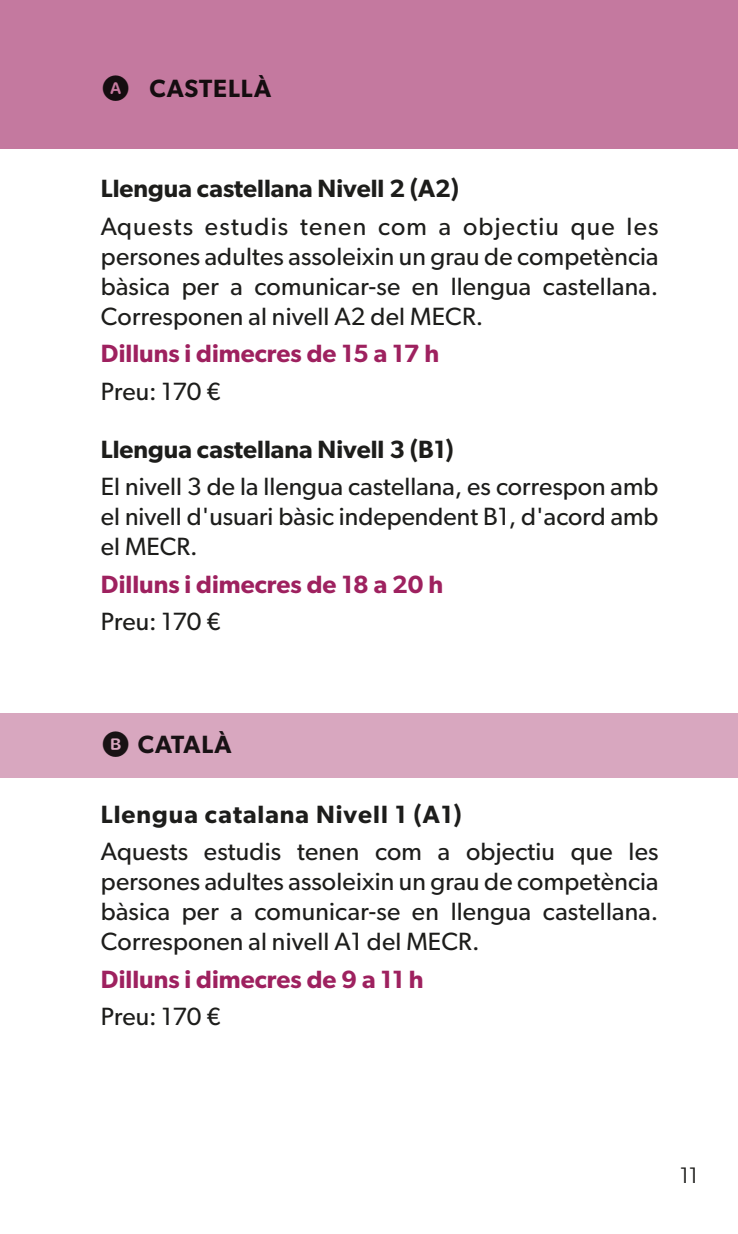
<style>
.page{position:relative;width:738px;height:1234px;background:#fff}
.page>*{position:absolute;margin:0;border:0;box-sizing:border-box;transform-origin:0 0}
.t1{font:25px/30px "Gibson";letter-spacing:.01em;color:#1d1d1b;text-align:justify}
.t2{font:600 25px "Gibson";color:#9e215f}
.t3{font:600 25px "Gibson";color:#1d1d1b}
.t4{font:600 25px "Gibson";letter-spacing:.04em;color:#1d1d1b}
.t5{font:22.5px "Gibson";color:#1d1d1b}
</style>
<div class="page">
<div style="left:0;top:0;width:737px;height:149px;background:#c4799f"></div>
<div style="left:0;top:712px;width:737px;height:65px;background:#d8a7bf"></div>
<p class="t4" style="left:149px;top:74px;width:123px">CASTELLÀ</p>
<p class="t3" style="left:101px;top:174px;width:359px">Llengua castellana Nivell 2 (A2)</p>
<p class="t1" style="left:101px;top:211px;width:558px">Aquests estudis tenen com a objectiu que les persones adultes assoleixin un grau de competència bàsica per a comunicar-se en llengua castellana.<br>Corresponen al nivell A2 del MECR.</p>
<p class="t2" style="left:101px;top:339px;width:339px">Dilluns i dimecres de 15 a 17 h</p>
<p class="t1" style="left:101px;top:376px;width:121px">Preu: 170 €</p>
<p class="t3" style="left:101px;top:434px;width:354px">Llengua castellana Nivell 3 (B1)</p>
<p class="t1" style="left:101px;top:471px;width:558px">El nivell 3 de la llengua castellana, es correspon amb el nivell d'usuari bàsic independent B1, d'acord amb el MECR.</p>
<p class="t2" style="left:101px;top:569px;width:343px">Dilluns i dimecres de 18 a 20 h</p>
<p class="t1" style="left:101px;top:606px;width:121px">Preu: 170 €</p>
<p class="t3" style="left:138px;top:729px;width:95px">CATALÀ</p>
<p class="t4" style="left:101px;top:799px;width:362px">Llengua catalana Nivell 1 (A1)</p>
<p class="t1" style="left:101px;top:836px;width:558px">Aquests estudis tenen com a objectiu que les persones adultes assoleixin un grau de competència bàsica per a comunicar-se en llengua castellana.<br>Corresponen al nivell A1 del MECR.</p>
<p class="t2" style="left:101px;top:964px;width:324px">Dilluns i dimecres de 9 a 11 h</p>
<p class="t1" style="left:101px;top:1001px;width:121px">Preu: 170 €</p>
<p class="t5" style="left:678px;top:1161px;width:21px">11</p>
</div>
